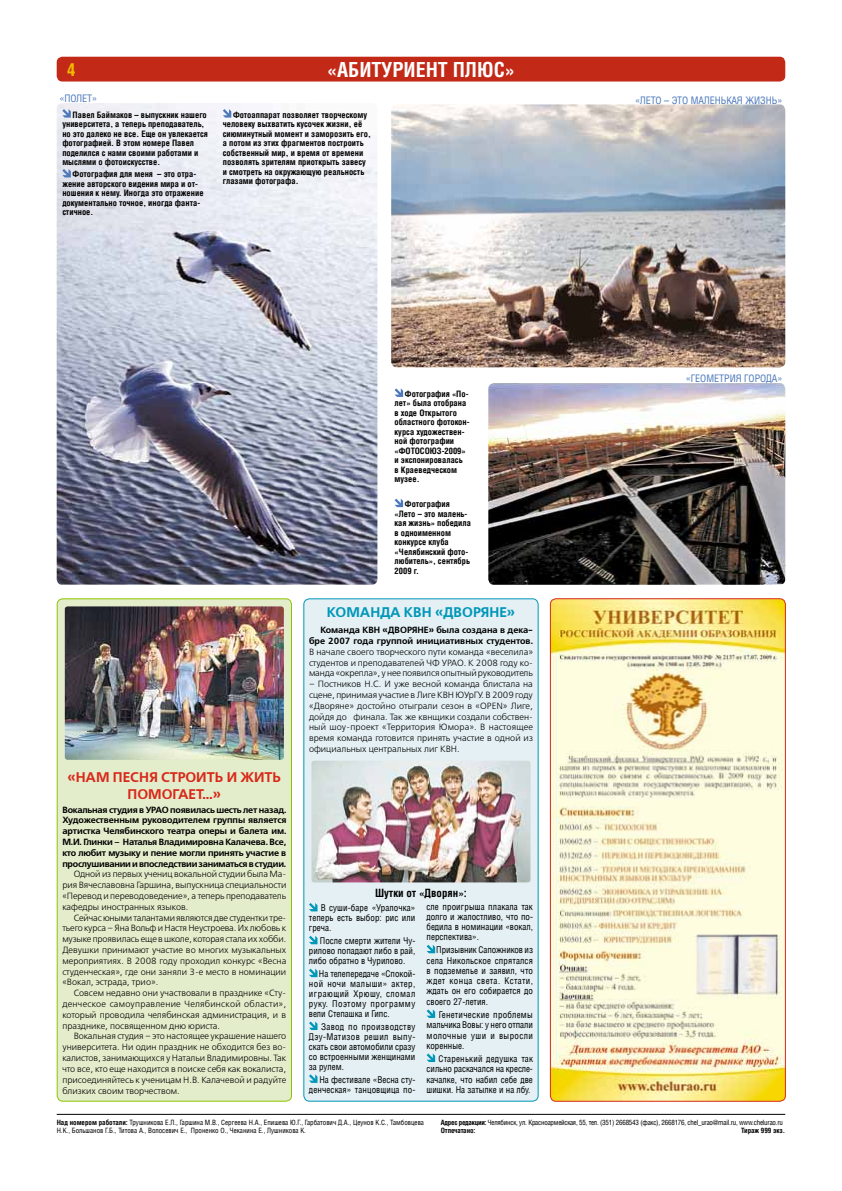
<style>
.page{position:relative;width:842px;height:1191px;background:#fff}
.page>*{position:absolute;margin:0;border:0;box-sizing:border-box;transform-origin:0 0}
.t1{font:700 20px "AG Letterica Condensed";color:#fff}
.t2{font:700 18px "Helios Cond";color:#f0b900}
.t3{font:700 14px/16.8px "Free Set C";color:#d8291a;text-align:center}
.t4{font:700 14px "Free Set C";color:#0097b9}
.t5{font:700 11px "AG Letterica Condensed";color:#000}
.t6{font:10px "AG Letterica Condensed";color:#4d79bc}
.t7{font:9px/10.8px "Free Set C";color:#000;text-align:justify}
.t8{font:9px/10px "AG Letterica Condensed";color:#000;text-align:justify}
.t9{font:700 9px/10.8px "Free Set C";letter-spacing:-.02em;color:#000;text-align:justify}
.t10{font:700 9px/10.8px "Free Set C";color:#000;text-align:right}
.t11{font:700 8.5px/9.5px "AG Letterica Condensed";color:#000}
.t12{font:7px/8px "AG Letterica Condensed";color:#000}
.t13{font:7px/8px "AG Letterica Condensed";letter-spacing:-.03em;color:#000}
.t14{font:700 7px "AG Letterica Condensed";color:#000}
.s1{font-weight:700}
</style>
<div class="page">
<div style="left:57px;top:599px;width:234px;height:502px;background:#e4edcb;border-radius:6px"></div>
<div style="left:57px;top:598px;width:235px;height:503px;border:1px solid #8dc300;border-radius:6px"></div>
<svg style="left:395px;top:388px;width:8px;height:9px"></svg>
<svg style="left:395px;top:498px;width:8px;height:9px"></svg>
<img style="left:488px;top:383px;width:297px;height:202px">
<img style="left:391px;top:104px;width:394px;height:263px">
<img style="left:57px;top:103px;width:320px;height:481px">
<svg style="left:62px;top:109px;width:9px;height:9px"></svg>
<svg style="left:62px;top:169px;width:9px;height:8px"></svg>
<svg style="left:223px;top:109px;width:8px;height:9px"></svg>
<img style="left:65px;top:606px;width:219px;height:154px">
<div style="left:304px;top:599px;width:234px;height:502px;background:#e4f0f4;border-radius:6px"></div>
<div style="left:303px;top:598px;width:236px;height:503px;border:1px solid #0097b9;border-radius:6px"></div>
<img style="left:311px;top:760px;width:219px;height:122px">
<svg style="left:309px;top:903px;width:8px;height:8px"></svg>
<svg style="left:309px;top:935px;width:8px;height:9px"></svg>
<svg style="left:309px;top:968px;width:8px;height:9px"></svg>
<svg style="left:309px;top:1021px;width:8px;height:9px"></svg>
<svg style="left:309px;top:1074px;width:8px;height:8px"></svg>
<svg style="left:427px;top:944px;width:8px;height:9px"></svg>
<svg style="left:427px;top:1009px;width:8px;height:9px"></svg>
<svg style="left:427px;top:1053px;width:8px;height:9px"></svg>
<img style="left:550px;top:599px;width:235px;height:502px">
<div style="left:550px;top:598px;width:236px;height:503px;border:1px solid #d8291a;border-radius:6px"></div>
<div style="left:57px;top:57px;width:728px;height:24px;background:#c32917;border-radius:6px"></div>
<hr style="left:57px;top:1113px;width:728px;height:1px;background:#000">
<h2 class="t2" style="left:67px;top:58px;width:10px">4</h2>
<h1 class="t1" style="left:327px;top:57px;width:189px">«Абитуриент плюс»</h1>
<p class="t6" style="left:60px;top:93px;width:39px">«ПОЛЕТ»</p>
<p class="t6" style="left:635px;top:94px;width:149px">«Лето – это мален ькая жизн ь»</p>
<p class="t11" style="left:62px;top:110px;width:147px;text-indent:10px">Павел Баймаков – выпускник нашего университета, а теперь преподаватель, но это далеко не все. Еще он увлекается фотографией. В этом номере Павел поделился с нами своими работами и мыслями о фотоискусстве.</p>
<p class="t11" style="left:62px;top:169px;width:143px;text-indent:10px">Фотография для меня – это отра&shy;жение авторского видения мира и от&shy;ношения к нему. Иногда это отражение документально точное, иногда фанта&shy;стичное.</p>
<p class="t11" style="left:223px;top:110px;width:150px;text-indent:10px">Фотоаппарат позволяет творческому человеку выхватить кусочек жизни, её сиюминутный момент и заморозить его, а потом из этих фрагментов построить собственный мир, и время от времени позволять зрителям приоткрыть завесу и смотреть на окружающую реальность глазами фотографа.</p>
<p class="t11" style="left:395px;top:389px;width:77px;text-indent:10px">Фотография «По&shy;лет» была отобрана в ходе Открытого областного фотокон&shy;курса художествен&shy;ной фотографии «ФОТОСОЮЗ-2009» и экспонировалась<br>в Краеведческом музее.</p>
<p class="t11" style="left:395px;top:499px;width:78px;text-indent:10px">Фотография «Лето – это малень&shy;кая жизнь» победила в одноименном конкурсе клуба «Челябинский фото&shy;любитель», сентябрь<br>2009 г.</p>
<h3 class="t4" style="left:327px;top:603px;width:87px">Команда КВН</h3>
<h3 class="t4" style="left:435px;top:603px;width:82px">«Дворяне»</h3>
<p class="t9" style="left:320px;top:625px;width:49px">Команда КВН</p>
<p class="t9" style="left:383px;top:625px;width:13px">«ДВОРЯНЕ</p>
<p class="t10" style="left:309px;top:625px;width:225px">» была создана в дека-<br>бре 2007 года группой инициативных студентов.</p>
<p class="t7" style="left:309px;top:646px;width:225px">В начале своего творческого пути команда «веселила» студентов и преподавателей ЧФ УРАО. К 2008 году ко&shy;манда «окрепла», у нее появился опытный руководитель</p>
<p class="t7" style="left:309px;top:679px;width:226px">– Постников Н.С. И уже весной команда блистала на сцене, принимая участие в Лиге КВН ЮУрГУ. В 2009 году «Дворяне» достойно отыграли сезон в «OPEN» Лиге, дойдя до финала. Так же квнщики создали собствен&shy;ный шоу-проект «Территория Юмора». В настоящее время команда готовится принять участие в одной из официальных центральных лиг КВН.</p>
<h3 class="t3" style="left:68px;top:769px;width:215px">«Нам песня строить и жить помогает…»</h3>
<p class="t9" style="left:62px;top:804px;width:90px">Вокальная студия в УРАО</p>
<p class="t9" style="left:62px;top:804px;width:226px;text-indent:108px">появилась шесть лет назад.<br>Художественным руководителем группы является артистка Челябинского театра оперы и балета им.<br>М.И. Глинки – Наталья Владимировна Калачева. Все, кто любит музыку и пение могли принять участие в прослушивании и впоследствии заниматься в студии.</p>
<p class="t7" style="left:62px;top:869px;width:226px;text-indent:11px">Одной из первых учениц вокальной студии была Ма&shy;рия Вячеславовна Гаршина, выпускница специальности «Перевод и переводоведение», а теперь преподаватель кафедры иностранных языков.</p>
<p class="t7" style="left:62px;top:912px;width:225px;text-indent:11px">Сейчас юными талантами являются две студентки тре&shy;тьего курса – Яна Вольф и Настя Неустроева. Их любовь к музыке проявилась еще в школе, которая стала их хобби.<br>Девушки принимают участие во многих музыкальных мероприятиях. В 2008 году проходил конкурс «Весна студенческая», где они заняли 3-е место в номинации «Вокал, эстрада, трио».</p>
<p class="t7" style="left:62px;top:988px;width:225px;text-indent:11px">Совсем недавно они участвовали в празднике «Сту&shy;денческое самоуправление Челябинской области», который проводила челябинская администрация, и в празднике, посвященном дню юриста.</p>
<p class="t7" style="left:62px;top:1031px;width:225px;text-indent:11px">Вокальная студия – это настоящее украшение нашего университета. Ни один праздник не обходится без во&shy;калистов, занимающихся у Натальи Владимировны. Так что все, кто еще находится в поиске себя как вокалиста, присоединяйтесь к ученицам Н.В. Калачевой и радуйте близких своим творчеством.</p>
<p class="t5" style="left:375px;top:886px;width:93px">Шутки от «Дворян»:</p>
<p class="t8" style="left:309px;top:903px;width:108px;text-indent:12px">В суши-баре «Уралочка» теперь есть выбор: рис или греча.</p>
<p class="t8" style="left:309px;top:936px;width:108px;text-indent:11px">После смерти жители Чу&shy;рилово попадают либо в рай, либо обратно в Чурилово.</p>
<p class="t8" style="left:309px;top:968px;width:108px;text-indent:10px">На телепередаче «Спокой&shy;ной ночи малыши» актер, играющий Хрюшу, сломал руку. Поэтому программу вели Степашка и Гипс.</p>
<p class="t8" style="left:309px;top:1021px;width:108px;text-indent:12px">Завод по производству Дэу-Матизов решил выпу&shy;скать свои автомобили сразу со встроенными женщинами за рулем.</p>
<p class="t8" style="left:309px;top:1074px;width:108px;text-align:right">На фестивале «Весна сту&shy;денческая» танцовщица по-</p>
<p class="t8" style="left:427px;top:901px;width:108px">сле проигрыша плакала так долго и жалостливо, что по&shy;бедила в номинации «вокал, перспектива».</p>
<p class="t8" style="left:427px;top:944px;width:108px;line-height:10.3px;text-indent:10px">Призывник Сапожников из села Никольское спрятался в подземелье и заявил, что ждет конца света. Кстати, ждать он его собирается до своего 27-летия.</p>
<p class="t8" style="left:427px;top:1009px;width:108px;line-height:10.3px;text-indent:12px">Генетические проблемы мальчика Вовы: у него отпали молочные уши и выросли коренные.</p>
<p class="t8" style="left:427px;top:1053px;width:108px;line-height:10.3px;text-indent:12px">Старенький дедушка так сильно раскачался на кресле&shy;качалке, что набил себе две шишки. На затылке и на лбу.</p>
<p class="t6" style="left:686px;top:372px;width:98px">«Геометрия города»</p>
<p class="t12" style="left:57px;top:1118px;width:369px"><span class="s1">Над номером работали:</span> Трушникова Е.Л., Гаршина М.В., Сергеева Н.А., Епишева Ю.Г., Гарбатович Д.А., Цеунов К.С., Тамбовцева<br>Н.К., Большанов Г.Б., Титова А., Волосевич Е., Проненко О., Чеканина Е., Лушникова К.</p>
<p class="t14" style="left:741px;top:1126px;width:46px">Тираж 999 экз.</p>
<p class="t13" style="left:441px;top:1118px;width:344px"><span class="s1">Адрес редакции:</span> Челябинск, ул. Красноармейская, 55, тел. (351) 2668543 (факс), 2668176, chel_urao@mail.ru, www.chelurao.ru<br><span class="s1">Отпечатано:</span></p>
</div>
